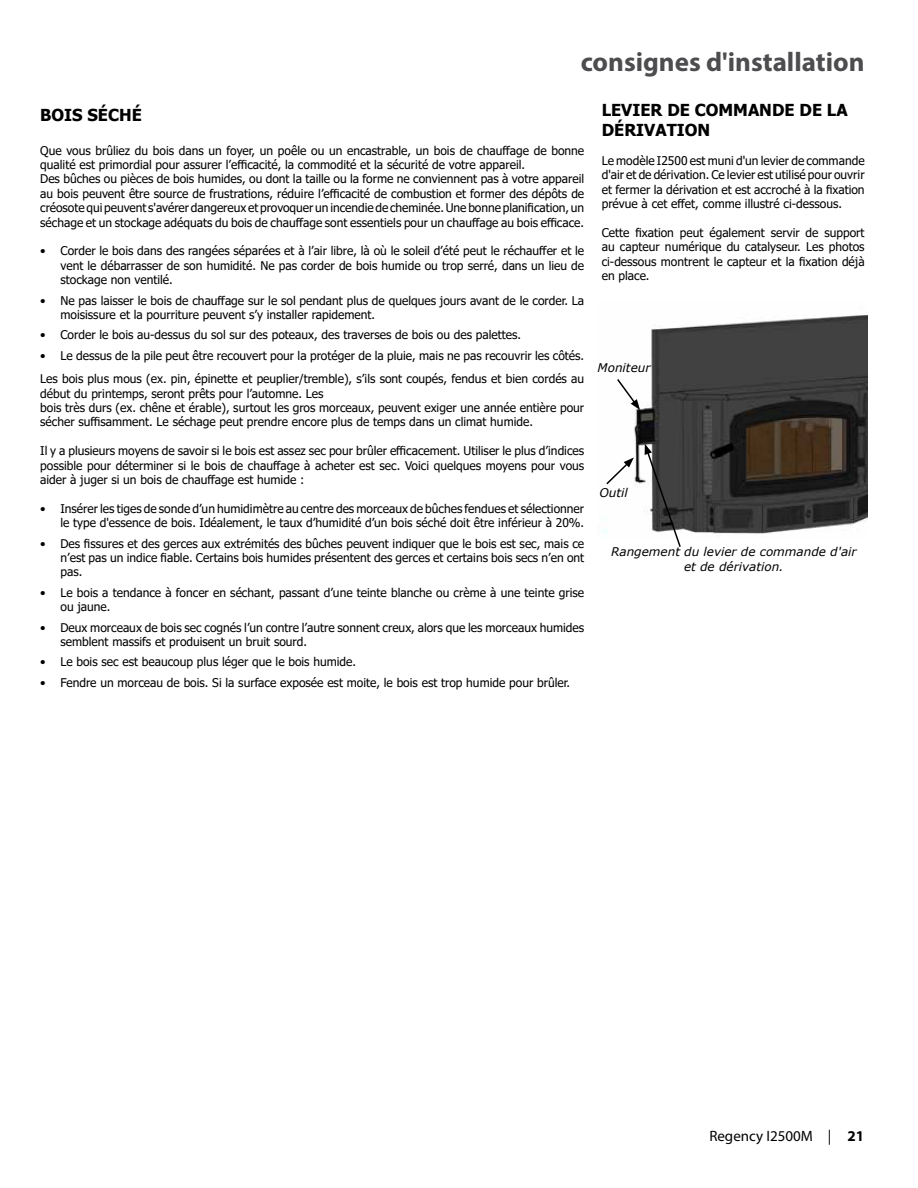
<style>
.page{position:relative;width:918px;height:1188px;background:#fff}
.page>*{position:absolute;margin:0;border:0;box-sizing:border-box;transform-origin:0 0}
.t1{font:700 27px "Myriad Pro";color:#4d4d4f}
.t2{font:700 16.5px/19.8px "Tahoma";color:#000}
.t3{font:15px "Myriad Pro";color:#000}
.t4{font:12px/14.4px "Tahoma";color:#000}
.t5{font:italic 12px/14.4px "Verdana";color:#000;text-align:center}
.s1{font-weight:700}
</style>
<div class="page">
<img style="left:598px;top:315px;width:269px;height:219px">
<svg style="left:645px;top:444px;width:37px;height:103px"></svg>
<svg style="left:616px;top:377px;width:24px;height:33px"></svg>
<svg style="left:605px;top:457px;width:29px;height:29px"></svg>
<h1 class="t1" style="left:581px;top:44px;width:285px">consignes d'installation</h1>
<h2 class="t2" style="left:40px;top:106px;width:103px">BOIS SÉCHÉ</h2>
<p class="t4" style="left:40px;top:144px;width:546px">Que vous brûliez du bois dans un foyer, un poêle ou un encastrable, un bois de chauffage de bonne qualité est primordial pour assurer l’efficacité, la commodité et la sécurité de votre appareil.<br>Des bûches ou pièces de bois humides, ou dont la taille ou la forme ne conviennent pas à votre appareil au bois peuvent être source de frustrations, réduire l’efficacité de combustion et former des dépôts de créosote qui peuvent s'avérer dangereux et provoquer un incendie de cheminée. Une bonne planification, un séchage et un stockage adéquats du bois de chauffage sont essentiels pour un chauffage au bois efficace.</p>
<p class="t4" style="left:61px;top:245px;width:525px;text-align:justify;text-indent:-20px">• Corder le bois dans des rangées séparées et à l’air libre, là où le soleil d’été peut le réchauffer et le vent le débarrasser de son humidité. Ne pas corder de bois humide ou trop serré, dans un lieu de stockage non ventilé.</p>
<p class="t4" style="left:61px;top:294px;width:525px;text-indent:-20px">• Ne pas laisser le bois de chauffage sur le sol pendant plus de quelques jours avant de le corder. La moisissure et la pourriture peuvent s’y installer rapidement.</p>
<p class="t4" style="left:40px;top:329px;width:482px">• Corder le bois au-dessus du sol sur des poteaux, des traverses de bois ou des palettes.</p>
<p class="t4" style="left:40px;top:344px;width:546px;line-height:23.4px">• Le dessus de la pile peut être recouvert pour la protéger de la pluie, mais ne pas recouvrir les côtés.<br>Les bois plus mous (ex. pin, épinette et peuplier/tremble), s’ils sont coupés, fendus et bien cordés au</p>
<p class="t4" style="left:40px;top:387px;width:546px">début du printemps, seront prêts pour l’automne. Les<br>bois très durs (ex. chêne et érable), surtout les gros morceaux, peuvent exiger une année entière pour sécher suffisamment. Le séchage peut prendre encore plus de temps dans un climat humide.</p>
<p class="t4" style="left:40px;top:444px;width:546px;text-align:justify">Il y a plusieurs moyens de savoir si le bois est assez sec pour brûler efficacement. Utiliser le plus d’indices possible pour déterminer si le bois de chauffage à acheter est sec. Voici quelques moyens pour vous aider à juger si un bois de chauffage est humide :</p>
<p class="t4" style="left:40px;top:502px;width:546px;text-align:right">• Insérer les tiges de sonde d’un humidimètre au centre des morceaux de bûches fendues et sélectionner le type d'essence de bois. Idéalement, le taux d’humidité d’un bois séché doit être inférieur à 20%.</p>
<p class="t4" style="left:61px;top:537px;width:525px;text-align:justify;text-indent:-20px">• Des fissures et des gerces aux extrémités des bûches peuvent indiquer que le bois est sec, mais ce n’est pas un indice fiable. Certains bois humides présentent des gerces et certains bois secs n’en ont pas.</p>
<p class="t4" style="left:61px;top:586px;width:525px;text-indent:-20px">• Le bois a tendance à foncer en séchant, passant d’une teinte blanche ou crème à une teinte grise ou jaune.</p>
<p class="t4" style="left:61px;top:621px;width:525px;text-indent:-20px">• Deux morceaux de bois sec cognés l’un contre l’autre sonnent creux, alors que les morceaux humides semblent massifs et produisent un bruit sourd.</p>
<p class="t4" style="left:40px;top:656px;width:318px">• Le bois sec est beaucoup plus léger que le bois humide.</p>
<p class="t4" style="left:40px;top:676px;width:531px">• Fendre un morceau de bois. Si la surface exposée est moite, le bois est trop humide pour brûler.</p>
<h2 class="t2" style="left:602px;top:101px;width:248px">LEVIER DE COMMANDE DE LA<br>DÉRIVATION</h2>
<p class="t4" style="left:602px;top:154px;width:264px;text-align:justify">Le modèle I2500 est muni d'un levier de commande d'air et de dérivation. Ce levier est utilisé pour ouvrir et fermer la dérivation et est accroché à la fixation prévue à cet effet, comme illustré ci-dessous.</p>
<p class="t4" style="left:602px;top:226px;width:264px;text-align:justify">Cette fixation peut également servir de support au capteur numérique du catalyseur. Les photos ci-dessous montrent le capteur et la fixation déjà en place.</p>
<p class="t5" style="left:598px;top:361px;width:54px">Moniteur</p>
<p class="t5" style="left:600px;top:485px;width:30px">Outil</p>
<p class="t5" style="left:611px;top:544px;width:247px">Rangement du levier de commande d'air et de dérivation.</p>
<p class="t3" style="left:709px;top:1126px;width:156px">Regency I2500M | <span class="s1">21</span></p>
</div>
